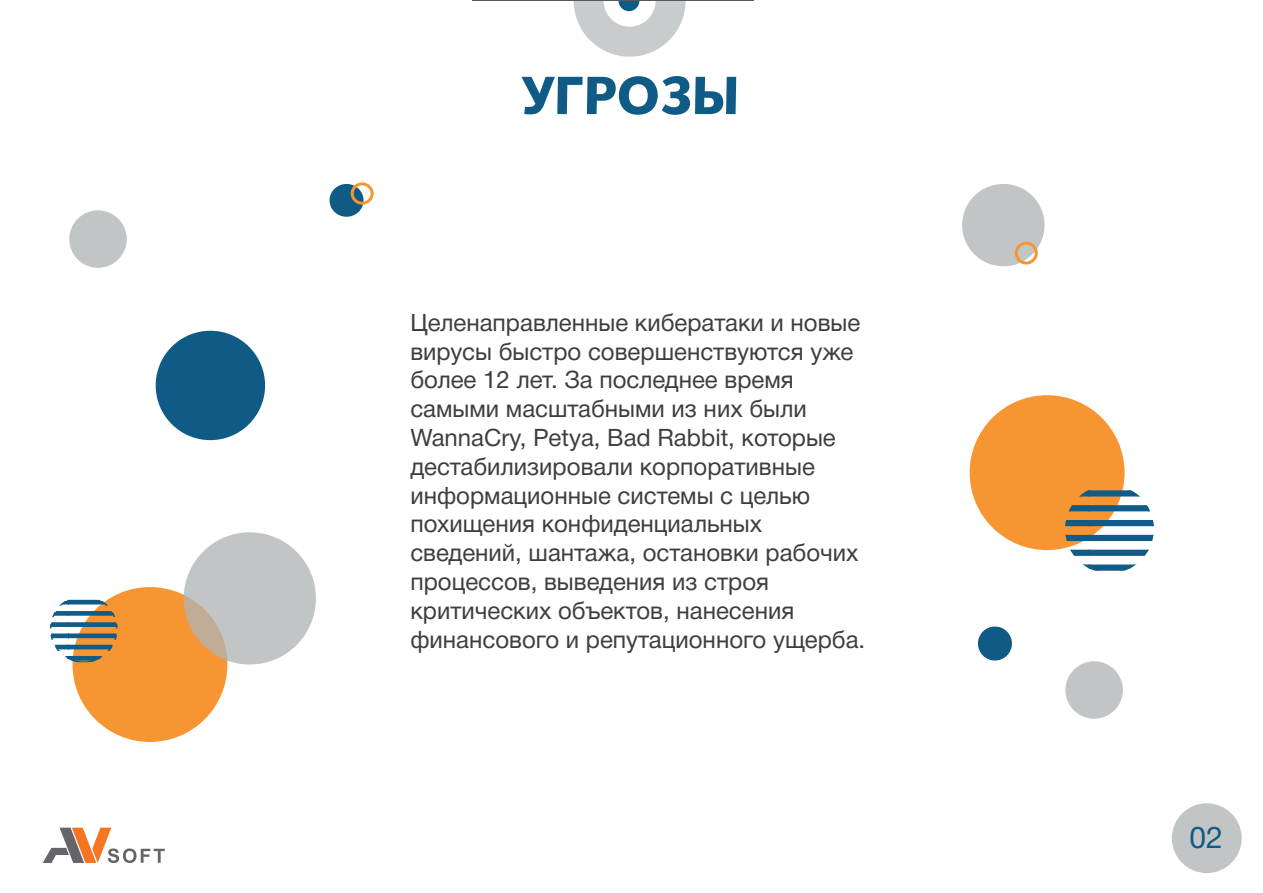
<style>
.page{position:relative;width:1263px;height:893px;background:#fff}
.page>*{position:absolute;margin:0;border:0;box-sizing:border-box;transform-origin:0 0}
.t1{font:54px "Humanist 531 C Black BT";color:#105b86}
.t2{font:30px "Helvetica Neue Cyr";color:#105b86}
.t3{font:24px/28.8px "Helvetica Neue Cyr";color:#3e3e3f}
</style>
<div class="page">
<div style="left:970px;top:395px;width:154px;height:155px;background:#f79532;border-radius:50%"></div>
<div style="left:73px;top:587px;width:154px;height:155px;background:#f79532;border-radius:50%"></div>
<svg style="left:1066px;top:485px;width:87px;height:88px"></svg>
<div style="left:1065px;top:484px;width:89px;height:89px;border:2px solid #bfbfbf;border-radius:50%"></div>
<svg style="left:51px;top:596px;width:66px;height:66px"></svg>
<div style="left:50px;top:595px;width:68px;height:68px;border:2px solid #bfbfbf;border-radius:50%"></div>
<div style="left:69px;top:210px;width:58px;height:58px;background:#c2c5c6;border-radius:50%"></div>
<div style="left:1065px;top:661px;width:58px;height:58px;background:#c2c5c6;border-radius:50%"></div>
<div style="left:1172px;top:803px;width:70px;height:70px;background:#c2c5c6;border-radius:50%"></div>
<svg style="left:184px;top:532px;width:132px;height:132px;background:#c2c2c1"></svg>
<div style="left:962px;top:184px;width:82px;height:82px;background:#c2c5c6;border-radius:50%"></div>
<svg style="left:329px;top:183px;width:35px;height:34px"></svg>
<svg style="left:978px;top:626px;width:34px;height:35px"></svg>
<svg style="left:155px;top:330px;width:110px;height:111px"></svg>
<svg style="left:43px;top:828px;width:122px;height:35px"></svg>
<svg style="left:574px;top:1px;width:111px;height:56px"></svg>
<hr style="left:472px;top:0;width:282px;height:1px;background:#575a5b">
<div style="left:351px;top:182px;width:23px;height:23px;border:3px solid #f79532;border-radius:50%"></div>
<div style="left:1015px;top:242px;width:23px;height:23px;border:3px solid #f79532;border-radius:50%"></div>
<hr style="left:472px;top:892px;width:282px;height:1px;background:#575a5b">
<div style="left:497px;top:836px;width:257px;height:57px;background:#fff"></div>
<h1 class="t1" style="left:519px;top:63px;width:222px">УГРОЗЫ</h1>
<p class="t3" style="left:410px;top:308px;width:456px">Целенаправленные кибератаки и новые вирусы быстро совершенствуются уже более 12 лет. За последнее время самыми масштабными из них были WannaCry, Petya, Bad Rabbit, которые дестабилизировали корпоративные информационные системы с целью похищения конфиденциальных сведений, шантажа, остановки рабочих процессов, выведения из строя критических объектов, нанесения финансового и репутационного ущерба.</p>
<p class="t2" style="left:1189px;top:821px;width:35px">02</p>
</div>
